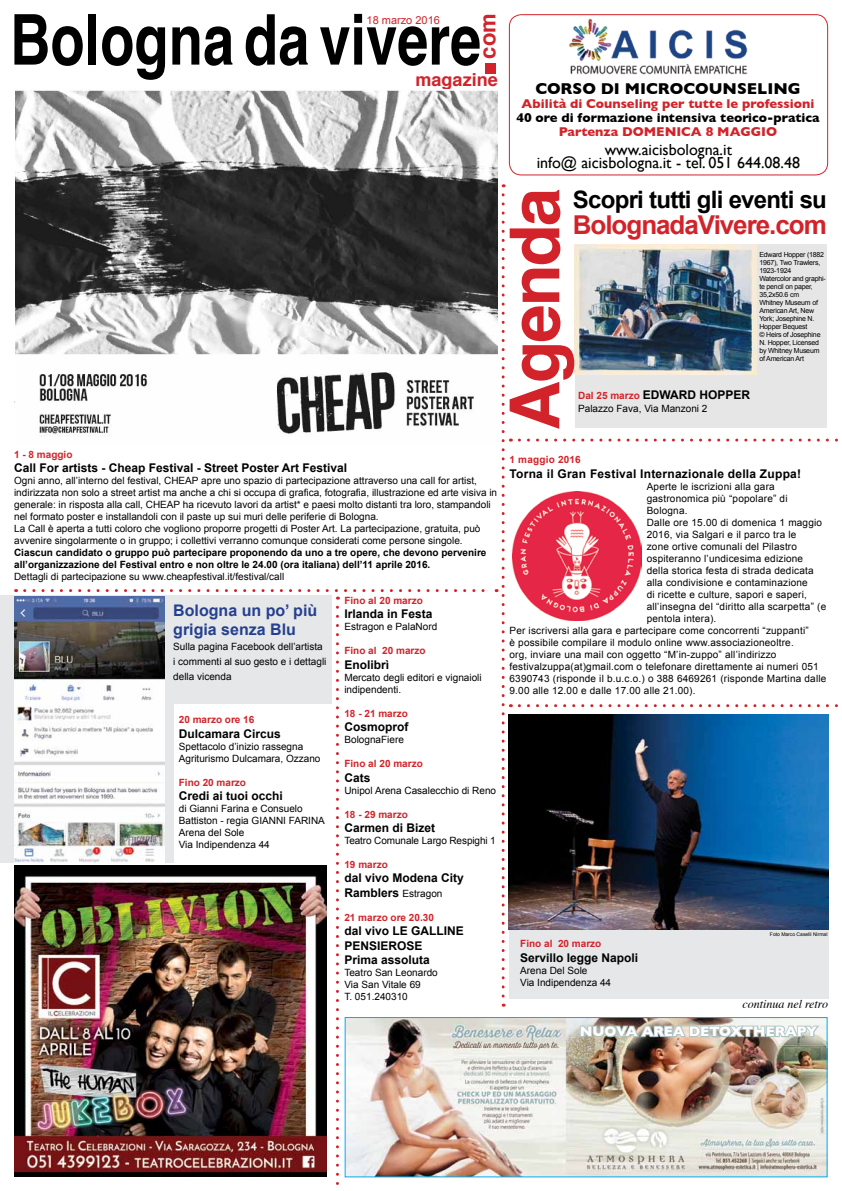
<style>
.page{position:relative;width:842px;height:1191px;background:#fff}
.page>*{position:absolute;margin:0;border:0;box-sizing:border-box;transform-origin:0 0}
.t1{font:700 72px "Helvetica";color:#d2232a}
.t2{font:700 70px "Helvetica";color:#000;scale:.8 1}
.t3{font:700 69px "Helvetica";letter-spacing:-.03em;color:#d2232a}
.t4{font:700 26px "Arial";letter-spacing:-.04em;color:#d2232a}
.t5{font:700 24px "Arial";letter-spacing:-.03em;color:#000}
.t6{font:700 22px "Helvetica";color:#d2232a}
.t7{font:700 18px "Helvetica";color:#d2232a}
.t8{font:16px/13px "Gill Sans";color:#000;text-align:center}
.t9{font:700 16px/19.2px "Arial";color:#25408f}
.t10{font:700 16px "Gill Sans";color:#000}
.t11{font:700 14px "Gill Sans";color:#fff}
.t12{font:700 13px "Gill Sans";color:#d2232a}
.t13{font:700 13px "Gill Sans";color:#000}
.t14{font:700 12px/14.4px "Arial";color:#000}
.t15{font:700 12px "Arial";letter-spacing:.02em;color:#000}
.t16{font:italic 12px "Times";color:#000}
.t17{font:11px "Arial";color:#d2232a}
.t18{font:10px/12px "Arial";color:#000}
.t19{font:10px "Arial";letter-spacing:.02em;color:#000}
.t20{font:700 10px/12px "Arial";color:#000}
.t21{font:700 10px "Arial";color:#d2232a}
.t22{font:700 10px "Arial";letter-spacing:.02em;color:#d2232a}
.t23{font:7px/8px "Arial";letter-spacing:-.03em;color:#000}
.t24{font:5px "Arial";color:#000}
.s1{font-weight:400;font-size:10px}
.s2{font-size:10px;color:#d2232a}
</style>
<div class="page">
<div style="left:0;top:677px;width:173px;height:185px;background:#e6e7e8"></div>
<div style="left:0;top:595px;width:332px;height:109px;background:#e6e7e8"></div>
<div style="left:575px;top:244px;width:251px;height:184px;background:#e6e6e6"></div>
<img style="left:575px;top:244px;width:182px;height:130px">
<img style="left:15px;top:865px;width:10px;height:311px">
<svg style="left:519px;top:438px;width:319px;height:3px"></svg>
<svg style="left:519px;top:704px;width:319px;height:3px"></svg>
<img style="left:16px;top:90px;width:482px;height:265px">
<img style="left:512px;top:491px;width:130px;height:129px">
<img style="left:511px;top:1019px;width:314px;height:156px">
<div style="left:345px;top:1017px;width:482px;height:160px;border:1px solid #00aeef"></div>
<svg style="left:579px;top:1023px;width:242px;height:15px;background:#b5bab4"></svg>
<div style="left:509px;top:714px;width:319px;height:285px;background:#e6e7e8"></div>
<img style="left:511px;top:714px;width:317px;height:216px">
<img style="left:25px;top:195px;width:486px;height:990px">
<img style="left:569px;top:18px;width:179px;height:57px">
<div style="left:509px;top:14px;width:319px;height:161px;border:1px solid #d2232a;border-radius:12px"></div>
<img style="left:15px;top:596px;width:149px;height:266px">
<h2 class="t2" style="left:10px;top:-17px;width:590px">Bologna da vivere</h2>
<h3 class="t6" style="left:470px;top:59px;width:47px;rotate:-90deg">com</h3>
<p class="t17" style="left:367px;top:12px;width:75px">18 marzo 2016</p>
<h1 class="t1" style="left:412px;top:79px;width:22px;rotate:-90deg">.</h1>
<h3 class="t7" style="left:416px;top:65px;width:84px">magazine</h3>
<p class="t21" style="left:14px;top:447px;width:60px">1 - 8 maggio</p>
<p class="t14" style="left:14px;top:461px;width:334px">Call For artists - Cheap Festival - Street Poster Art Festival</p>
<p class="t18" style="left:14px;top:474px;width:484px">Ogni anno, all’interno del festival, CHEAP apre uno spazio di partecipazione attraverso una call for artist, indirizzata non solo a street artist ma anche a chi si occupa di grafica, fotografia, illustrazione ed arte visiva in generale: in risposta alla call, CHEAP ha ricevuto lavori da artist* e paesi molto distanti tra loro, stampandoli nel formato poster e installandoli con il paste up sui muri delle periferie di Bologna.<br>La Call è aperta a tutti coloro che vogliono proporre progetti di Poster Art. La partecipazione, gratuita, può avvenire singolarmente o in gruppo; i collettivi verranno comunque considerati come persone singole.</p>
<p class="t20" style="left:14px;top:547px;width:474px">Ciascun candidato o gruppo può partecipare proponendo da uno a tre opere, che devono pervenire all’organizzazione del Festival entro e non oltre le 24.00 (ora italiana) dell’11 aprile 2016.</p>
<p class="t18" style="left:14px;top:570px;width:272px">Dettagli di partecipazione su www.cheapfestival.it/festival/call</p>
<h3 class="t9" style="left:173px;top:601px;width:145px">Bologna un po’ più grigia senza Blu</h3>
<p class="t18" style="left:173px;top:639px;width:155px;line-height:15px">Sulla pagina Facebook dell’artista i commenti al suo gesto e i dettagli della vicenda</p>
<p class="t21" style="left:179px;top:713px;width:77px">20 marzo ore 16</p>
<p class="t14" style="left:179px;top:726px;width:104px">Dulcamara Circus</p>
<p class="t18" style="left:179px;top:740px;width:143px">Spettacolo d’inizio rassegna<br>Agriturismo Dulcamara, Ozzano</p>
<p class="t21" style="left:179px;top:775px;width:69px">Fino 20 marzo</p>
<p class="t14" style="left:179px;top:789px;width:106px">Credi ai tuoi occhi</p>
<p class="t18" style="left:179px;top:802px;width:148px">di Gianni Farina e Consuelo<br>Battiston - regia GIANNI FARINA<br>Arena del Sole<br>Via Indipendenza 44</p>
<p class="t21" style="left:344px;top:594px;width:80px">Fino al 20 marzo</p>
<p class="t14" style="left:344px;top:607px;width:90px">Irlanda in Festa</p>
<p class="t18" style="left:344px;top:621px;width:94px">Estragon e PalaNord</p>
<p class="t21" style="left:344px;top:644px;width:83px">Fino al 20 marzo</p>
<p class="t14" style="left:344px;top:657px;width:46px">Enolibrì</p>
<p class="t18" style="left:344px;top:671px;width:139px">Mercato degli editori e vignaioli indipendenti.</p>
<p class="t21" style="left:344px;top:706px;width:65px">18 - 21 marzo</p>
<p class="t14" style="left:344px;top:720px;width:65px">Cosmoprof</p>
<p class="t18" style="left:344px;top:733px;width:61px">BolognaFiere</p>
<p class="t21" style="left:344px;top:757px;width:80px">Fino al 20 marzo</p>
<p class="t14" style="left:344px;top:770px;width:28px">Cats</p>
<p class="t18" style="left:344px;top:784px;width:153px">Unipol Arena Casalecchio di Reno</p>
<p class="t21" style="left:344px;top:807px;width:65px">18 - 29 marzo</p>
<p class="t14" style="left:344px;top:821px;width:92px">Carmen di Bizet</p>
<p class="t18" style="left:344px;top:834px;width:153px">Teatro Comunale Largo Respighi 1</p>
<p class="t21" style="left:344px;top:858px;width:45px">19 marzo</p>
<p class="t14" style="left:344px;top:871px;width:121px">dal vivo Modena City<br>Ramblers <span class="s1">Estragon</span></p>
<p class="t21" style="left:344px;top:910px;width:91px">21 marzo ore 20.30</p>
<p class="t14" style="left:344px;top:924px;width:121px">dal vivo LE GALLINE<br>PENSIEROSE<br>Prima assoluta</p>
<p class="t18" style="left:344px;top:966px;width:95px">Teatro San Leonardo<br>Via San Vitale 69<br>T. 051.240310</p>
<h3 class="t10" style="left:535px;top:79px;width:267px">CORSO DI MICROCOU NSELING</h3>
<h3 class="t12" style="left:522px;top:96px;width:294px">Abilità di Counseling per tutte le professioni</h3>
<h3 class="t13" style="left:516px;top:110px;width:305px">40 ore di formazione intensiva teorico-pratica</h3>
<h3 class="t12" style="left:559px;top:124px;width:219px">Partenza DO MENICA 8 MAGGIO</h3>
<h3 class="t8" style="left:537px;top:143px;width:265px">www.aicisbologna.it<br>info@ aicisbologna.it - tel. 051 644.08.48</h3>
<h3 class="t3" style="left:479px;top:430px;width:244px;rotate:-90deg">Agenda</h3>
<h3 class="t5" style="left:573px;top:183px;width:256px">Scopri tutti gli eventi su</h3>
<h3 class="t4" style="left:573px;top:207px;width:255px">BolognadaVivere.com</h3>
<p class="t23" style="left:759px;top:250px;width:68px">Edward Hopper (1882<br>1967), Two Trawlers,<br>1923-1924<br>Watercolor and graphi&shy;te pencil on paper,<br>35,2x50.6 cm<br>Whitney Museum of<br>American Art, New<br>York; Josephine N.<br>Hopper Bequest<br>© Heirs of Josephine<br>N. Hopper, Licensed by Whitney Museum of American Art</p>
<p class="t14" style="left:578px;top:388px;width:173px"><span class="s2">Dal 25 marzo</span> EDWARD HOPPER</p>
<p class="t18" style="left:578px;top:402px;width:131px">Palazzo Fava, Via Manzoni 2</p>
<p class="t22" style="left:509px;top:453px;width:73px">1 maggio 2016</p>
<p class="t15" style="left:509px;top:465px;width:293px">Torna il Gran Festival Internazionale della Zuppa!</p>
<p class="t19" style="left:647px;top:480px;width:130px">Aperte le iscrizioni alla gara</p>
<p class="t19" style="left:647px;top:492px;width:142px">gastronomica più “popolare” di</p>
<p class="t19" style="left:647px;top:504px;width:42px">Bologna.</p>
<p class="t19" style="left:647px;top:516px;width:177px">Dalle ore 15.00 di domenica 1 maggio</p>
<p class="t19" style="left:647px;top:528px;width:151px">2016, via Salgari e il parco tra le</p>
<p class="t19" style="left:647px;top:540px;width:152px">zone ortive comunali del Pilastro</p>
<p class="t19" style="left:647px;top:552px;width:158px">ospiteranno l’undicesima edizione</p>
<p class="t19" style="left:647px;top:564px;width:168px">della storica festa di strada dedicata</p>
<p class="t19" style="left:647px;top:576px;width:163px">alla condivisione e contaminazione</p>
<p class="t19" style="left:647px;top:588px;width:162px">di ricette e culture, sapori e saperi,</p>
<p class="t19" style="left:647px;top:600px;width:181px">all’insegna del “diritto alla scarpetta” (e</p>
<p class="t19" style="left:647px;top:612px;width:71px">pentola intera).</p>
<p class="t19" style="left:509px;top:624px;width:301px">Per iscriversi alla gara e partecipare come concorrenti “zuppanti”</p>
<p class="t19" style="left:509px;top:636px;width:286px">è possibile compilare il modulo online www.associazioneoltre.</p>
<p class="t19" style="left:509px;top:648px;width:268px">org, inviare una mail con oggetto “M’in-zuppo” all’indirizzo</p>
<p class="t19" style="left:509px;top:660px;width:311px">festivalzuppa(at)gmail.com o telefonare direttamente ai numeri 051</p>
<p class="t19" style="left:509px;top:672px;width:318px">6390743 (risponde il b.u.c.o.) o 388 6469261 (risponde Martina dalle</p>
<p class="t19" style="left:509px;top:684px;width:188px">9.00 alle 12.00 e dalle 17.00 alle 21.00).</p>
<p class="t21" style="left:520px;top:937px;width:83px">Fino al 20 marzo</p>
<p class="t14" style="left:520px;top:950px;width:120px">Servillo legge Napoli</p>
<p class="t18" style="left:520px;top:964px;width:92px">Arena Del Sole<br>Via Indipendenza 44</p>
<p class="t24" style="left:770px;top:930px;width:59px">Foto Marco Caselli Nirmal</p>
<p class="t16" style="left:742px;top:993px;width:87px">continua nel retro</p>
<h3 class="t11" style="left:580px;top:1023px;width:239px">Nuova area detoxtherapy</h3>
</div>
